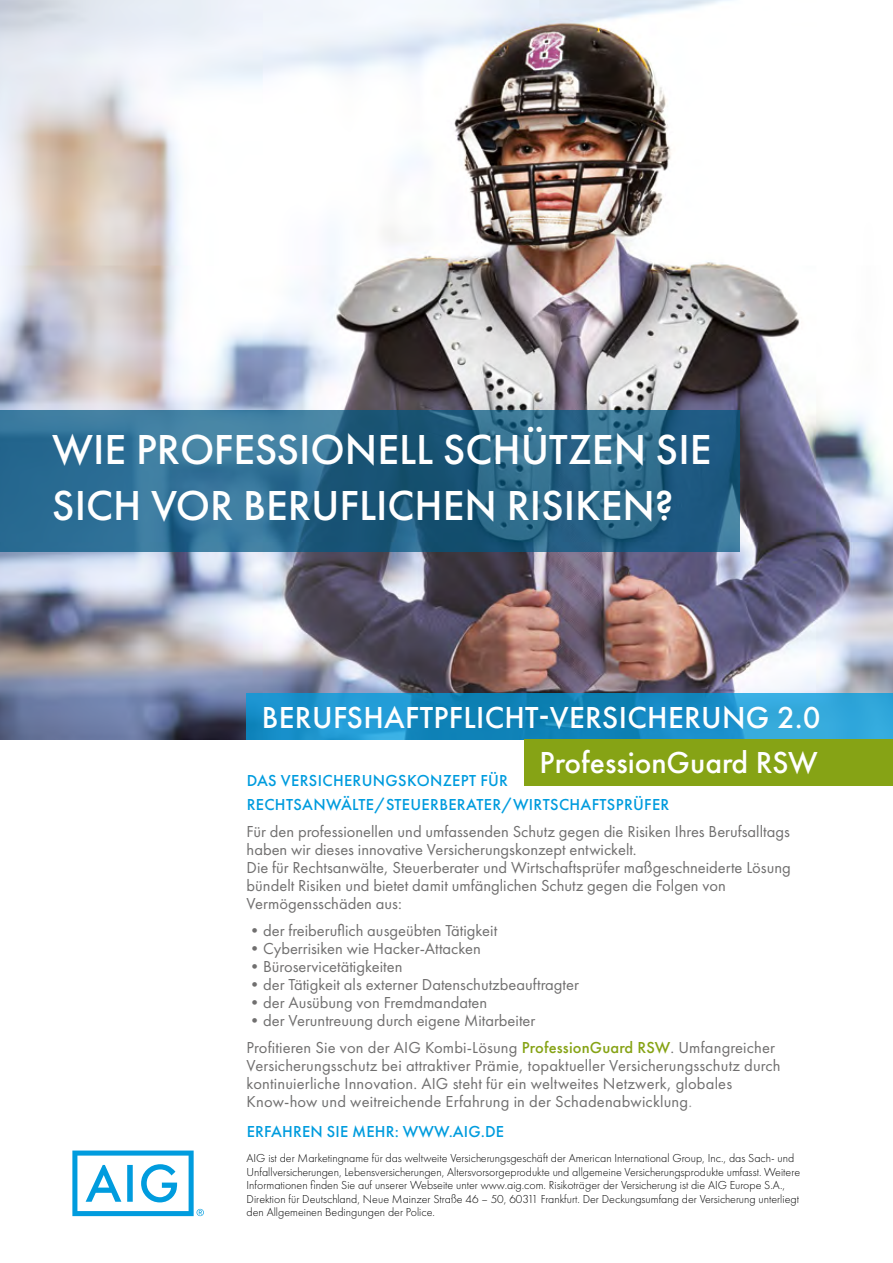
<style>
.page{position:relative;width:893px;height:1263px;background:#fff}
.page>*{position:absolute;margin:0;border:0;box-sizing:border-box;transform-origin:0 0}
.t1{font:500 43.5px/55.5px "Futura PT";color:#fff}
.t2{font:500 31.5px/45.3px "Futura PT";letter-spacing:.01em;color:#fff;text-align:right}
.t3{font:16.5px/18px "Futura PT";color:#706f6f}
.t4{font:500 16.5px/24px "Futura PT";letter-spacing:.02em;color:#009cde}
.t5{font:300 12px/13.5px "Futura PT";color:#000}
.s1{font-weight:500;color:#86a315}
.s2{color:#999898}
</style>
<div class="page">
<img style="left:0;top:0;width:893px;height:739px">
<svg style="left:72px;top:1150px;width:132px;height:66px"></svg>
<svg style="left:0;top:410px;width:739px;height:141px;background:#2a678b"></svg>
<svg style="left:246px;top:693px;width:647px;height:46px;background:#1d92c8"></svg>
<div style="left:524px;top:739px;width:369px;height:47px;background:#86a315"></div>
<h1 class="t1" style="left:52px;top:422px;width:661px">WIE PROFESSIONELL SCHÜTZEN SIE<br>SICH VOR BERUFLICHEN RISIKEN?</h1>
<h2 class="t2" style="left:262px;top:695px;width:560px">BERUFSHAFTPFLICHT-VERSICHERUNG 2.0<br>PROFESSIONGUARD RSW</h2>
<p class="t4" style="left:247px;top:769px;width:424px">DAS VERSICHERUNGSKONZEPT FÜR<br>RECHTSANWÄLTE/STEUERBERATER/WIRTSCHAFTSPRÜFER</p>
<p class="t3" style="left:247px;top:823px;width:546px">Für den professionellen und umfassenden Schutz gegen die Risiken Ihres Berufsalltags haben wir dieses innovative Versicherungskonzept entwickelt.<br>Die für Rechtsanwälte, Steuerberater und Wirtschaftsprüfer maßgeschneiderte Lösung bündelt Risiken und bietet damit umfänglichen Schutz gegen die Folgen von Vermögensschäden aus:</p>
<p class="t3" style="left:247px;top:922px;width:252px">•der freiberuflich ausgeübten Tätigkeit</p>
<p class="t3" style="left:247px;top:940px;width:236px">• Cyberrisiken wie Hacker-Attacken</p>
<p class="t3" style="left:247px;top:958px;width:157px">•Büroservicetätigkeiten</p>
<p class="t3" style="left:247px;top:976px;width:334px">•der Tätigkeit als externer Datenschutzbeauftragter</p>
<p class="t3" style="left:247px;top:994px;width:242px">•der Ausübung von Fremdmandaten</p>
<p class="t3" style="left:247px;top:1007px;width:530px;line-height:27px">•der Veruntreuung durch eigene Mitarbeiter<br>Profitieren Sie von der AIG Kombi-Lösung <span class="s1">PROFESSIONGUARD RSW</span>. Umfangreicher</p>
<p class="t3" style="left:247px;top:1057px;width:536px">Versicherungsschutz bei attraktiver Prämie, topaktueller Versicherungsschutz durch kontinuierliche Innovation. AIG steht für ein weltweites Netzwerk, globales<br>Know-how und weitreichende Erfahrung in der Schadenabwicklung<span class="s2">.</span></p>
<p class="t4" style="left:247px;top:1120px;width:259px">ERFAHREN SIE MEHR: WWW.AIG.DE</p>
<p class="t5" style="left:247px;top:1151px;width:555px">AIG ist der Marketingname für das weltweite Versicherungsgeschäft der American International Group, Inc., das Sach- und Unfallversicherungen, Lebensversicherungen, Altersvorsorgeprodukte und allgemeine Versicherungsprodukte umfasst. Weitere Informationen finden Sie auf unserer Webseite unter www.aig.com. Risikoträger der Versicherung ist die AIG Europe S.A., Direktion für Deutschland, Neue Mainzer Straße 46 – 50, 60311 Frankfurt. Der Deckungsumfang der Versicherung unterliegt den Allgemeinen Bedingungen der Police.</p>
</div>
